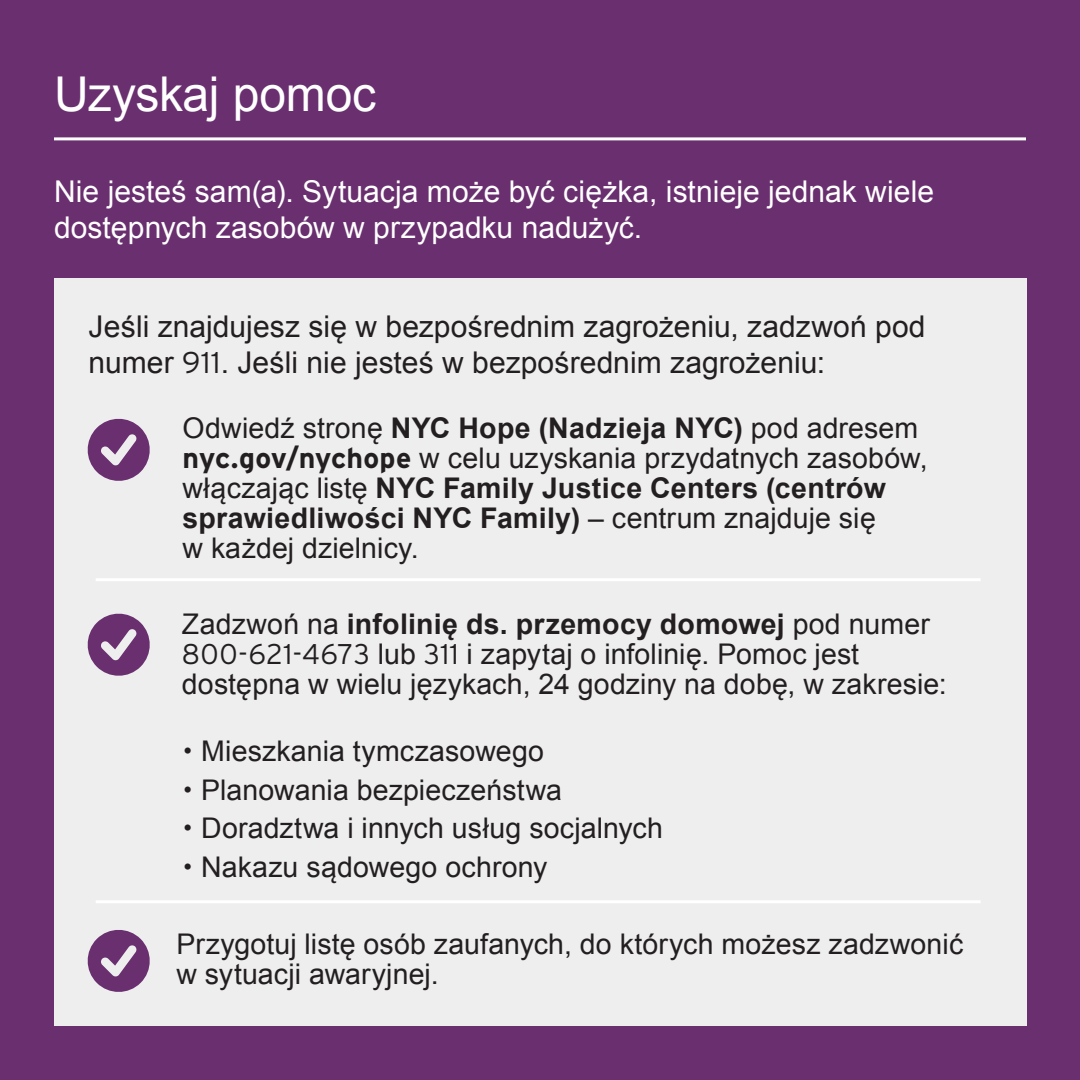
<style>
.page{position:relative;width:1080px;height:1080px;background:#692f6f}
.page>*{position:absolute;margin:0;border:0;box-sizing:border-box;transform-origin:0 0}
.hed{font:48px "Arial";letter-spacing:-.005em;color:#fff}
.body{font:30px/36px "Arial";color:#231f20}
.body-2{font:30px/36px "Arial";letter-spacing:.005em;color:#fff}
.body-3{font:28.5px/30px "Arial";letter-spacing:.005em;color:#231f20}
.s1{font-family:"Interstate";font-weight:300}
.s2{font-weight:700}
.s3{font-family:"Interstate";font-weight:700}
</style>
<div class="page">
<hr style="left:54px;top:137px;width:972px;height:3px;background:#fff">
<div style="left:54px;top:279px;width:972px;height:747px;background:#eeeeef"></div>
<svg style="left:87px;top:613px;width:63px;height:63px"></svg>
<svg style="left:87px;top:930px;width:63px;height:62px"></svg>
<svg style="left:87px;top:418px;width:63px;height:63px"></svg>
<hr style="left:96px;top:578px;width:885px;height:3px;background:#fff">
<hr style="left:96px;top:900px;width:885px;height:3px;background:#fff">
<p class="hed" style="left:54px;top:62px;width:324px">Uzyskaj pomoc</p>
<p class="body-2" style="left:54px;top:174px;width:882px">Nie jesteś sam(a). Sytuacja może być ciężka, istnieje jednak wiele dostępnych zasobów w przypadku nadużyć.</p>
<p class="body" style="left:89px;top:309px;width:839px">Jeśli znajdujesz się w bezpośrednim zagrożeniu, zadzwoń pod numer <span class="s1">911</span>. Jeśli nie jesteś w bezpośrednim zagrożeniu:</p>
<p class="body-3" style="left:183px;top:413px;width:747px">Odwiedź stronę <span class="s2">NYC Hope (Nadzieja NYC)</span> pod adresem <span class="s3">nyc.gov/nychope</span> w celu uzyskania przydatnych zasobów, włączając listę <span class="s2">NYC Family Justice Centers (centrów sprawiedliwości NYC Family)</span> – centrum znajduje się<br>w każdej dzielnicy.</p>
<p class="body-3" style="left:182px;top:610px;width:766px">Zadzwoń na <span class="s2">infolinię ds. przemocy domowej</span> pod numer<br><span class="s1">800-621-4673</span> lub <span class="s1">311</span> i zapytaj o infolinię. Pomoc jest dostępna w wielu językach, 24 godziny na dobę, w zakresie:</p>
<p class="body-3" style="left:183px;top:736px;width:363px"><span class="s1">•</span> Mieszkania tymczasowego</p>
<p class="body-3" style="left:183px;top:775px;width:381px"><span class="s1">•</span> Planowania bezpieczeństwa</p>
<p class="body-3" style="left:183px;top:813px;width:482px"><span class="s1">•</span> Doradztwa i innych usług socjalnych</p>
<p class="body-3" style="left:183px;top:852px;width:366px"><span class="s1">•</span> Nakazu sądowego ochrony</p>
<p class="body-3" style="left:176px;top:930px;width:788px">Przygotuj listę osób zaufanych, do których możesz zadzwonić w sytuacji awaryjnej.</p>
</div>
